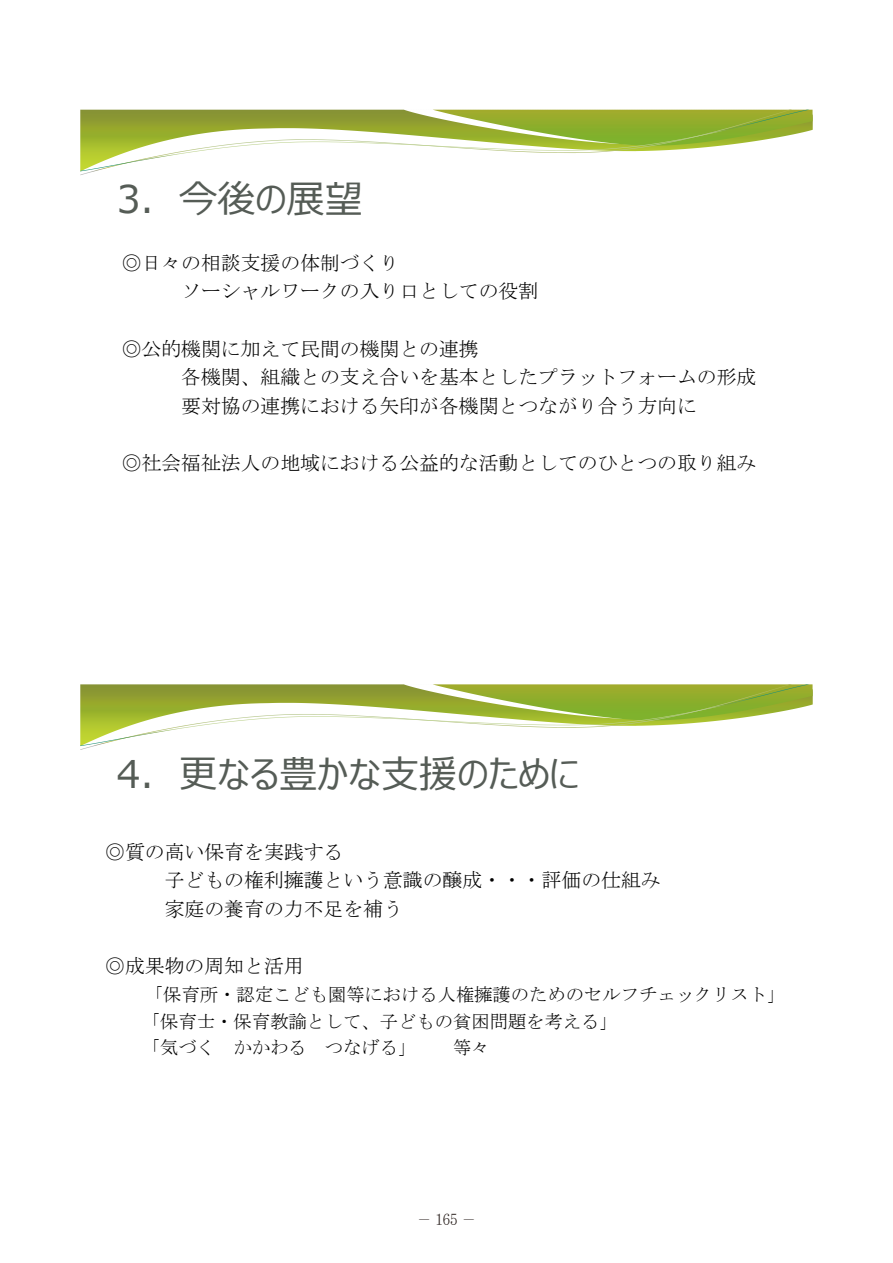
<style>
.page{position:relative;width:893px;height:1263px;background:#fff}
.page>*{position:absolute;margin:0;border:0;box-sizing:border-box;transform-origin:0 0}
.t1{font:38.1px "Meiryo UI";color:#555c56}
.t2{font:19.8px/28.5px "MS Mincho";color:#000}
.t3{font:18.3px/26.5px "MS Mincho";color:#000}
.t4{font:14.85px "Motoya Mincho W2 90 msp RKSJ H";color:#231916}
</style>
<div class="page">
<img style="left:80px;top:110px;width:133px;height:61px">
<img style="left:265px;top:110px;width:542px;height:40px">
<img style="left:80px;top:684px;width:133px;height:62px">
<img style="left:265px;top:684px;width:542px;height:41px">
<h1 class="t1" style="left:117px;top:173px;width:248px">3. 今後の展望</h1>
<p class="t2" style="left:181px;top:248px;width:359px;text-indent:-60px">◎日々の相談支援の体制づくり<br>ソーシャルワークの入り口としての役割</p>
<p class="t2" style="left:181px;top:334px;width:577px;text-indent:-60px">◎公的機関に加えて民間の機関との連携<br>各機関、組織との支え合いを基本としたプラットフォームの形成要対協の連携における矢印が各機関とつながり合う方向に</p>
<p class="t2" style="left:122px;top:448px;width:636px">◎社会福祉法人の地域における公益的な活動としてのひとつの取り組み</p>
<h1 class="t1" style="left:117px;top:747px;width:464px">4. 更なる豊かな⽀援のために</h1>
<p class="t2" style="left:165px;top:837px;width:497px;text-indent:-60px">◎質の高い保育を実践する<br>子どもの権利擁護という意識の醸成・・・評価の仕組み家庭の養育の力不足を補う</p>
<p class="t2" style="left:105px;top:951px;width:200px">◎成果物の周知と活用</p>
<p class="t3" style="left:142px;top:981px;width:645px">「保育所・認定こども園等における人権擁護のためのセルフチェックリスト」「保育士・保育教諭として、子どもの貧困問題を考える」<br>「気づく かかわる つなげる」</p>
<p class="t3" style="left:453px;top:1034px;width:38px">等々</p>
<p class="t4" style="left:417px;top:1212px;width:61px">－ 165 －</p>
</div>
